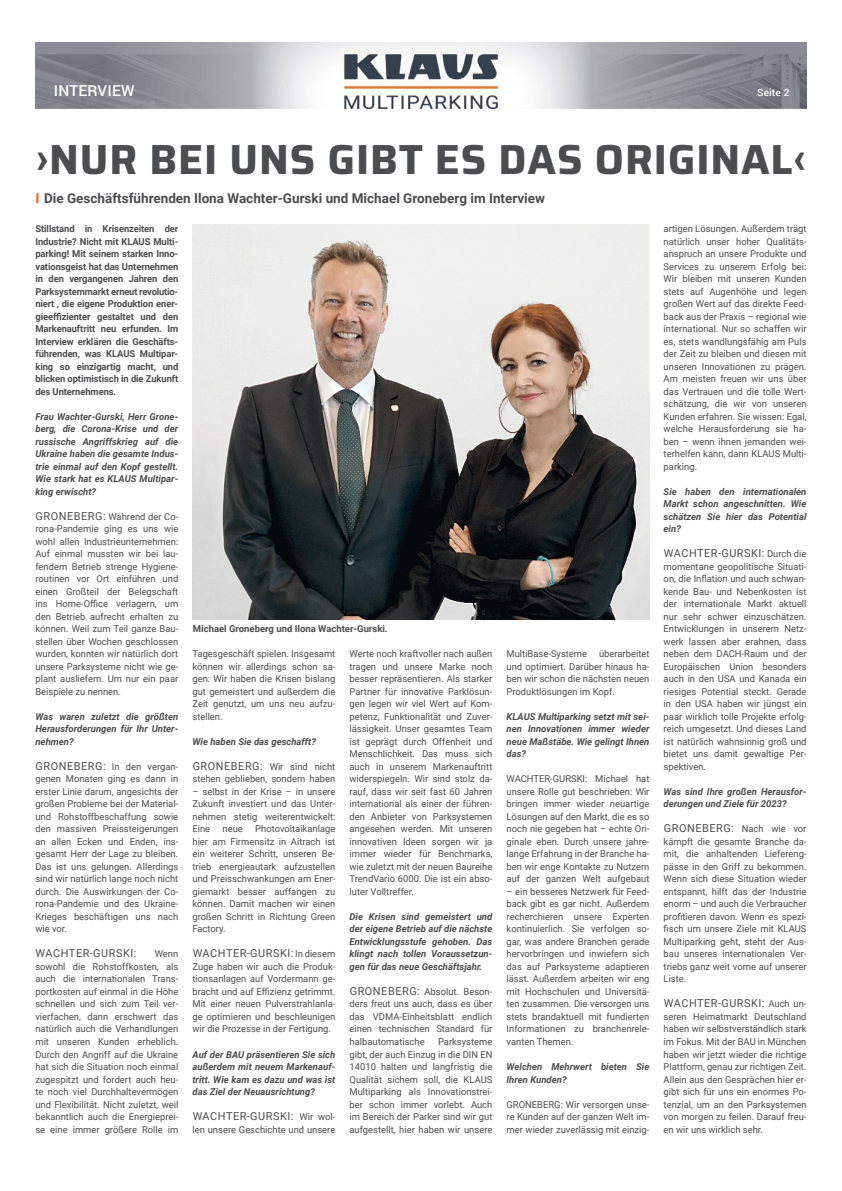
<style>
.page{position:relative;width:842px;height:1191px;background:#fff}
.page>*{position:absolute;margin:0;border:0;box-sizing:border-box;transform-origin:0 0}
.t1{font:700 42px "Saira";letter-spacing:.02em;color:#4c4d4e}
.t2{font:500 15px "Roboto";letter-spacing:.01em;color:#fff}
.t3{font:700 13.5px "Roboto";color:#4c4d4e}
.t4{font:11px "Roboto";letter-spacing:.05em;color:#4c4d4e}
.t5{font:500 10px "Roboto";letter-spacing:.01em;color:#fff}
.t6{font:9.5px/12.5px "Roboto";color:#4c4d4e;text-align:justify}
.t7{font:italic 700 9.5px/12.5px "Roboto";color:#4c4d4e;text-align:justify}
.t8{font:700 9.5px/12.5px "Roboto";letter-spacing:-.01em;color:#4c4d4e;text-align:justify}
.s1{font-weight:900;color:#dc7935}
.s2{font-size:11px}
.s3{font-size:9.5px}
</style>
<div class="page">
<img style="left:35px;top:43px;width:771px;height:65px">
<img style="left:193px;top:224px;width:456px;height:396px">
<h2 class="t2" style="left:54px;top:80px;width:82px">INTERVIEW</h2>
<p class="t5" style="left:757px;top:85px;width:34px">Seite 2</p>
<h1 class="t1" style="left:35px;top:125px;width:773px">›NUR BEI UNS GIBT ES DAS ORIGINAL‹</h1>
<h3 class="t3" style="left:35px;top:189px;width:511px"><span class="s1">I</span> Die Geschäftsführenden Ilona Wachter-Gurski und Michael Groneberg im Interview</h3>
<p class="t8" style="left:35px;top:222px;width:144px">Stillstand in Krisenzeiten der Industrie? Nicht mit KLAUS Multi&shy;parking! Mit seinem starken Inno&shy;vationsgeist hat das Unternehmen in den vergangenen Jahren den Parksystemmarkt erneut revolutio&shy;niert , die eigene Produktion ener&shy;gieeffizienter gestaltet und den Markenauftritt neu erfunden. Im Interview erklären die Geschäfts&shy;führenden, was KLAUS Multipar&shy;king so einzigartig macht, und blicken optimistisch in die Zukunft des Unternehmens.</p>
<p class="t7" style="left:35px;top:410px;width:144px">Frau Wachter-Gurski, Herr Grone&shy;berg, die Corona-Krise und der russische Angriffskrieg auf die Ukraine haben die gesamte Indus&shy;trie einmal auf den Kopf gestellt.<br>Wie stark hat es KLAUS Multipar&shy;king erwischt?</p>
<p class="t6" style="left:35px;top:510px;width:144px"><span class="s2">GRONEBERG:</span> Während der Co&shy;rona-Pandemie ging es uns wie wohl allen Industrieunternehmen:<br>Auf einmal mussten wir bei lau&shy;fendem Betrieb strenge Hygiene&shy;routinen vor Ort einführen und einen Großteil der Belegschaft ins Home-Office verlagern, um den Betrieb aufrecht erhalten zu können. Weil zum Teil ganze Bau&shy;stellen über Wochen geschlossen wurden, konnten wir natürlich dort unsere Parksysteme nicht wie ge&shy;plant ausliefern. Um nur ein paar Beispiele zu nennen.</p>
<p class="t7" style="left:35px;top:710px;width:144px">Was waren zuletzt die größten Herausforderungen für Ihr Unter&shy;nehmen?</p>
<p class="t6" style="left:35px;top:760px;width:144px"><span class="s2">GRONEBERG:</span> In den vergan&shy;genen Monaten ging es dann in erster Linie darum, angesichts der großen Probleme bei der Material&shy;und Rohstoffbeschaffung sowie den massiven Preissteigerungen an allen Ecken und Enden, ins&shy;gesamt Herr der Lage zu bleiben.<br>Das ist uns gelungen. Allerdings sind wir natürlich lange noch nicht durch. Die Auswirkungen der Co&shy;rona-Pandemie und des Ukraine-Krieges beschäftigen uns nach wie vor.</p>
<p class="t4" style="left:36px;top:945px;width:102px">WACHTER-GURSKI:</p>
<p class="t6" style="left:35px;top:947px;width:144px;text-indent:119px">Wenn sowohl die Rohstoffkosten, als auch die internationalen Trans&shy;portkosten auf einmal in die Höhe schnellen und sich zum Teil ver&shy;vierfachen, dann erschwert das natürlich auch die Verhandlungen mit unseren Kunden erheblich.<br>Durch den Angriff auf die Ukraine hat sich die Situation noch einmal zugespitzt und fordert auch heu&shy;te noch viel Durchhaltevermögen und Flexibilität. Nicht zuletzt, weil bekanntlich auch die Energieprei&shy;se eine immer größere Rolle im</p>
<p class="t8" style="left:193px;top:622px;width:196px">Michael Groneberg und Ilona Wachter-Gurski.</p>
<p class="t6" style="left:192px;top:647px;width:144px">Tagesgeschäft spielen. Insgesamt können wir allerdings schon sa&shy;gen: Wir haben die Krisen bislang gut gemeistert und außerdem die Zeit genutzt, um uns neu aufzu&shy;stellen.</p>
<p class="t7" style="left:192px;top:735px;width:125px">Wie haben Sie das geschafft?</p>
<p class="t6" style="left:192px;top:760px;width:144px"><span class="s2">GRONEBERG:</span> Wir sind nicht stehen geblieben, sondern haben</p>
<p class="t6" style="left:192px;top:785px;width:144px">– selbst in der Krise – in unsere Zukunft investiert und das Unter&shy;nehmen stetig weiterentwickelt:<br>Eine</p>
<p class="t6" style="left:192px;top:822px;width:144px;text-indent:63px">Photovoltaikanlage hier am Firmensitz in Aitrach ist ein weiterer Schritt, unseren Be&shy;trieb energieautark aufzustellen und Preisschwankungen am Ener&shy;giemarkt besser auffangen zu können. Damit machen wir einen großen Schritt in Richtung Green Factory.</p>
<p class="t4" style="left:193px;top:945px;width:144px">WACHTER-GURSKI: <span class="s3">In diesem</span></p>
<p class="t6" style="left:192px;top:960px;width:144px">Zuge haben wir auch die Produk&shy;tionsanlagen auf Vordermann ge&shy;bracht und auf Effizienz getrimmt.<br>Mit einer neuen Pulverstrahlanla&shy;ge optimieren und beschleunigen wir die Prozesse in der Fertigung.</p>
<p class="t7" style="left:192px;top:1047px;width:144px">Auf der BAU präsentieren Sie sich außerdem mit neuem Markenauf&shy;tritt. Wie kam es dazu und was ist das Ziel der Neuausrichtung?</p>
<p class="t4" style="left:193px;top:1108px;width:144px">WACHTER-GURSKI: <span class="s3">Wir wol-</span></p>
<p class="t6" style="left:192px;top:1122px;width:144px">len unsere Geschichte und unsere</p>
<p class="t6" style="left:223px;top:822px;width:22px">neue</p>
<p class="t6" style="left:349px;top:647px;width:144px">Werte noch kraftvoller nach außen tragen und unsere Marke noch besser repräsentieren. Als starker Partner für innovative Parklösun&shy;gen legen wir viel Wert auf Kom&shy;petenz, Funktionalität und Zuver&shy;lässigkeit. Unser gesamtes Team ist geprägt durch Offenheit und Menschlichkeit. Das muss sich auch in unserem Markenauftritt widerspiegeln. Wir sind stolz da&shy;rauf, dass wir seit fast 60 Jahren international als einer der führen&shy;den Anbieter von Parksystemen angesehen werden. Mit unseren innovativen Ideen sorgen wir ja immer wieder für Benchmarks, wie zuletzt mit der neuen Baureihe TrendVario 6000. Die ist ein abso&shy;luter Volltreffer.</p>
<p class="t7" style="left:349px;top:910px;width:144px">Die Krisen sind gemeistert und der eigene Betrieb auf die nächste Entwicklungsstufe gehoben. Das klingt nach tollen Voraussetzun&shy;gen für das neue Geschäftsjahr.</p>
<p class="t6" style="left:349px;top:985px;width:144px"><span class="s2">GRONEBERG:</span> Absolut. Beson&shy;ders freut uns auch, dass es über das VDMA-Einheitsblatt endlich einen technischen Standard für halbautomatische</p>
<p class="t6" style="left:349px;top:1035px;width:144px;text-indent:88px">Parksysteme gibt, der auch Einzug in die DIN EN 14010 halten und langfristig die Qualität sichern soll, die KLAUS Multiparking als Innovationstrei&shy;ber schon immer vorlebt. Auch im Bereich der Parker sind wir gut aufgestellt, hier haben wir unsere</p>
<p class="t6" style="left:507px;top:647px;width:144px">MultiBase-Systeme überarbeitet und optimiert. Darüber hinaus ha&shy;ben wir schon die nächsten neuen Produktlösungen im Kopf.</p>
<p class="t7" style="left:507px;top:710px;width:144px">KLAUS Multiparking setzt mit sei&shy;nen Innovationen immer wieder neue Maßstäbe. Wie gelingt Ihnen das?</p>
<p class="t6" style="left:507px;top:772px;width:144px">WACHTER-GURSKI: Michael hat unsere Rolle gut beschrieben: Wir bringen immer wieder neuartige Lösungen auf den Markt, die es so noch nie gegeben hat – echte Ori&shy;ginale eben. Durch unsere jahre&shy;lange Erfahrung in der Branche ha&shy;ben wir enge Kontakte zu Nutzern auf der ganzen Welt aufgebaut</p>
<p class="t6" style="left:507px;top:885px;width:144px">– ein besseres Netzwerk für Feed&shy;back gibt es gar nicht. Außerdem recherchieren unsere Experten kontinuierlich. Sie verfolgen so&shy;gar, was andere Branchen gerade hervorbringen und inwiefern sich das auf Parksysteme adaptieren lässt. Außerdem arbeiten wir eng mit Hochschulen und Universitä&shy;ten zusammen. Die versorgen uns stets brandaktuell mit fundierten Informationen zu branchenrele&shy;vanten Themen.</p>
<p class="t7" style="left:507px;top:1060px;width:144px">Welchen Mehrwert bieten Sie<br>Ihren Kunden?</p>
<p class="t6" style="left:507px;top:1097px;width:144px">GRONEBERG: Wir versorgen unse&shy;re Kunden auf der ganzen Welt im&shy;mer wieder zuverlässig mit einzig-</p>
<p class="t6" style="left:664px;top:222px;width:144px">artigen Lösungen. Außerdem trägt natürlich unser hoher Qualitäts&shy;anspruch an unsere Produkte und Services zu unserem Erfolg bei:<br>Wir bleiben mit unseren Kunden stets auf Augenhöhe und legen großen Wert auf das direkte Feed&shy;back aus der Praxis – regional wie international. Nur so schaffen wir es, stets wandlungsfähig am Puls der Zeit zu bleiben und diesen mit unseren Innovationen zu prägen.<br>Am meisten freuen wir uns über das Vertrauen und die tolle Wert&shy;schätzung, die wir von unseren Kunden erfahren. Sie wissen: Egal, welche Herausforderung sie ha&shy;ben – wenn ihnen jemanden wei&shy;terhelfen kann, dann KLAUS Multi&shy;parking.</p>
<p class="t7" style="left:664px;top:485px;width:144px">Sie haben den internationalen Markt schon angeschnitten. Wie schätzen Sie hier das Potential ein?</p>
<p class="t4" style="left:664px;top:545px;width:144px">WACHTER-GURSKI: <span class="s3">Durch die</span></p>
<p class="t6" style="left:664px;top:560px;width:144px">momentane geopolitische Situati&shy;on, die Inflation und auch schwan&shy;kende Bau- und Nebenkosten ist der internationale Markt aktuell nur sehr schwer einzuschätzen.<br>Entwicklungen in unserem Netz&shy;werk lassen aber erahnen, dass neben dem DACH-Raum und der Europäischen Union besonders auch in den USA und Kanada ein riesiges Potential steckt. Gerade in den USA haben wir jüngst ein paar wirklich tolle Projekte erfolg&shy;reich umgesetzt. Und dieses Land ist natürlich wahnsinnig groß und bietet uns damit gewaltige Per&shy;spektiven.</p>
<p class="t7" style="left:664px;top:785px;width:144px">Was sind Ihre großen Herausfor&shy;derungen und Ziele für 2023?</p>
<p class="t4" style="left:664px;top:820px;width:144px">GRONEBERG: <span class="s3">Nach wie vor</span></p>
<p class="t6" style="left:664px;top:835px;width:144px">kämpft die gesamte Branche da&shy;mit, die anhaltenden Liefereng&shy;pässe in den Griff zu bekommen.<br>Wenn sich diese Situation wieder entspannt, hilft das der Industrie enorm – und auch die Verbraucher profitieren davon. Wenn es spezi&shy;fisch um unsere Ziele mit KLAUS Multiparking geht, steht der Aus&shy;bau unseres internationalen Ver&shy;triebs ganz weit vorne auf unserer Liste.</p>
<p class="t4" style="left:664px;top:995px;width:144px">WACHTER-GURSKI: <span class="s3">Auch un-</span></p>
<p class="t6" style="left:664px;top:1010px;width:144px">seren Heimatmarkt Deutschland haben wir selbstverständlich stark im Fokus. Mit der BAU in München haben wir jetzt wieder die richtige Plattform, genau zur richtigen Zeit.<br>Allein aus den Gesprächen hier er&shy;gibt sich für uns ein enormes Po&shy;tenzial, um an den Parksystemen von morgen zu feilen. Darauf freu&shy;en wir uns wirklich sehr.</p>
</div>
